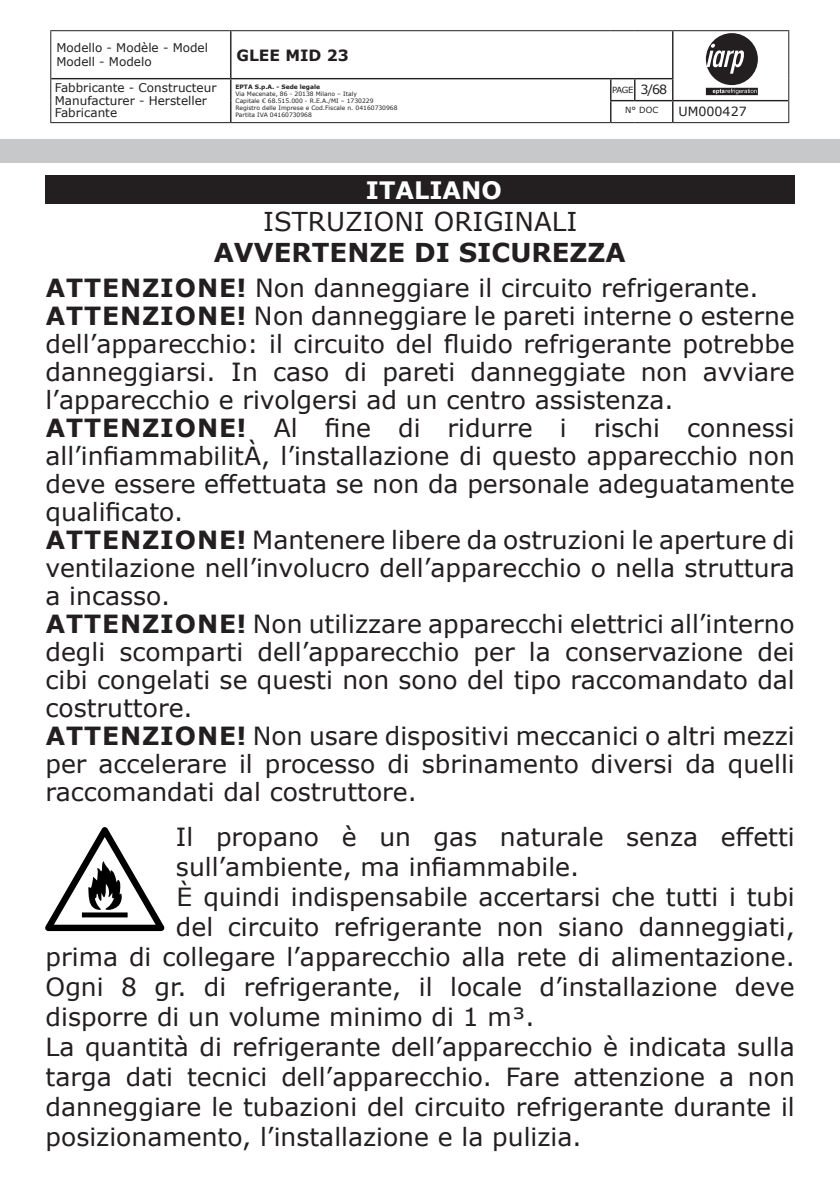
<style>
.page{position:relative;width:840px;height:1191px;background:#fff}
.page>*{position:absolute;margin:0;border:0;box-sizing:border-box;transform-origin:0 0}
.t1{font:700 26px "Verdana";color:#231f20}
.t2{font:26px "Verdana";color:#231f20}
.t3{font:25px/28px "Verdana";color:#231f20;text-align:justify}
.t4{font:700 24px "Verdana";color:#fff}
.t5{font:700 15.6px "Verdana";color:#231f20}
.t6{font:12.6px "Verdana";color:#231f20}
.t7{font:12px/12.6px "Verdana";color:#231f20}
.t8{font:8.4px "Verdana";letter-spacing:-.05em;color:#231f20}
.t9{font:6px/7.2px "Verdana";color:#231f20}
.t10{font:700 6px "Verdana";color:#231f20}
.s1{font-size:12.6px}
.s2{font-weight:700}
</style>
<div class="page">
<div style="left:0;top:139px;width:839px;height:24px;background:#c7c8ca"></div>
<hr style="left:230px;top:31px;width:1px;height:47px;background:#231f20">
<hr style="left:671px;top:31px;width:2px;height:47px;background:#231f20">
<hr style="left:51px;top:78px;width:180px;height:1px;background:#231f20">
<hr style="left:231px;top:78px;width:379px;height:1px;background:#231f20">
<svg style="left:610px;top:78px;width:24px;height:1px"></svg>
<hr style="left:609px;top:79px;width:2px;height:21px;background:#231f20">
<hr style="left:634px;top:78px;width:39px;height:1px;background:#231f20">
<hr style="left:633px;top:79px;width:2px;height:21px;background:#231f20">
<hr style="left:671px;top:79px;width:2px;height:21px;background:#231f20">
<svg style="left:230px;top:79px;width:1px;height:43px"></svg>
<svg style="left:610px;top:100px;width:24px;height:1px"></svg>
<hr style="left:609px;top:101px;width:2px;height:21px;background:#231f20">
<hr style="left:634px;top:100px;width:38px;height:1px;background:#231f20">
<hr style="left:672px;top:100px;width:115px;height:1px;background:#231f20">
<hr style="left:671px;top:101px;width:2px;height:21px;background:#231f20">
<hr style="left:50px;top:30px;width:181px;height:1px;background:#231f20">
<hr style="left:50px;top:31px;width:1px;height:48px;background:#231f20">
<hr style="left:231px;top:30px;width:379px;height:1px;background:#231f20">
<svg style="left:610px;top:30px;width:24px;height:1px"></svg>
<hr style="left:634px;top:30px;width:38px;height:1px;background:#231f20">
<hr style="left:672px;top:30px;width:116px;height:1px;background:#231f20">
<hr style="left:787px;top:31px;width:1px;height:48px;background:#231f20">
<svg style="left:50px;top:79px;width:1px;height:43px"></svg>
<hr style="left:50px;top:122px;width:181px;height:1px;background:#231f20">
<hr style="left:231px;top:122px;width:379px;height:1px;background:#231f20">
<svg style="left:610px;top:122px;width:24px;height:1px"></svg>
<hr style="left:634px;top:122px;width:38px;height:1px;background:#231f20">
<hr style="left:672px;top:122px;width:116px;height:1px;background:#231f20">
<svg style="left:705px;top:33px;width:52px;height:62px"></svg>
<div style="left:45px;top:176px;width:748px;height:28px;background:#231f20"></div>
<svg style="left:45px;top:827px;width:119px;height:104px"></svg>
<p class="t7" style="left:56px;top:40px;width:153px;line-height:14.4px">Modello - Modèle - Model<br>Modell - Modelo</p>
<p class="t5" style="left:236px;top:44px;width:114px">GLEE MID 23</p>
<p class="t7" style="left:55px;top:81px;width:163px">Fabbricante - Constructeur<br>Manufacturer - Hersteller<br>Fabricante</p>
<p class="t10" style="left:235px;top:82px;width:86px">EPTA S.p.A. - Sede legale</p>
<p class="t9" style="left:235px;top:90px;width:163px">Via Mecenate, 86 - 20138 Milano – Italy<br>Capitale € 68.515.000 - R.E.A./MI – 1730229<br>Registro delle Imprese e Cod.Fiscale n. 04160730968<br>Partita IVA 04160730968</p>
<p class="t4" style="left:366px;top:173px;width:137px">ITALIANO</p>
<p class="t2" style="left:263px;top:204px;width:315px">ISTRUZIONI ORIGINALI</p>
<p class="t8" style="left:611px;top:84px;width:56px">PAGE <span class="s1">3/68</span></p>
<p class="t8" style="left:625px;top:104px;width:34px">N° DOC</p>
<p class="t6" style="left:678px;top:103px;width:70px">UM000427</p>
<p class="t1" style="left:213px;top:234px;width:413px">AVVERTENZE DI SICUREZZA</p>
<p class="t3" style="left:46px;top:274px;width:713px"><span class="s2">ATTENZIONE!</span> Non danneggiare il circuito refrigerante.</p>
<p class="t3" style="left:45px;top:302px;width:750px"><span class="s2">ATTENZIONE!</span> Non danneggiare le pareti interne o esterne dell’apparecchio: il circuito del fluido refrigerante potrebbe danneggiarsi. In caso di pareti danneggiate non avviare l’apparecchio e rivolgersi ad un centro assistenza.</p>
<p class="t3" style="left:45px;top:414px;width:750px"><span class="s2">ATTENZIONE!</span> Al fine di ridurre i rischi connessi all’infiammabilitÀ, l’installazione di questo apparecchio non deve essere effettuata se non da personale adeguatamente qualificato.</p>
<p class="t3" style="left:45px;top:526px;width:750px"><span class="s2">ATTENZIONE!</span> Mantenere libere da ostruzioni le aperture di ventilazione nell’involucro dell’apparecchio o nella struttura a incasso.</p>
<p class="t3" style="left:45px;top:610px;width:750px"><span class="s2">ATTENZIONE!</span> Non utilizzare apparecchi elettrici all’interno degli scomparti dell’apparecchio per la conservazione dei cibi congelati se questi non sono del tipo raccomandato dal costruttore.</p>
<p class="t3" style="left:45px;top:722px;width:750px"><span class="s2">ATTENZIONE!</span> Non usare dispositivi meccanici o altri mezzi per accelerare il processo di sbrinamento diversi da quelli raccomandati dal costruttore.</p>
<p class="t3" style="left:176px;top:822px;width:620px;line-height:30px">Il propano è un gas naturale senza effetti sull’ambiente, ma infiammabile.</p>
<p class="t3" style="left:176px;top:883px;width:619px">È quindi indispensabile accertarsi che tutti i tubi</p>
<p class="t3" style="left:176px;top:913px;width:620px">del circuito refrigerante non siano danneggiati,</p>
<p class="t3" style="left:46px;top:943px;width:750px">prima di collegare l’apparecchio alla rete di alimentazione.</p>
<p class="t3" style="left:46px;top:973px;width:750px">Ogni 8 gr. di refrigerante, il locale d’installazione deve</p>
<p class="t3" style="left:46px;top:1003px;width:490px">disporre di un volume minimo di 1 m³.</p>
<p class="t3" style="left:46px;top:1032px;width:750px;line-height:30px">La quantità di refrigerante dell’apparecchio è indicata sulla targa dati tecnici dell’apparecchio. Fare attenzione a non danneggiare le tubazioni del circuito refrigerante durante il posizionamento, l’installazione e la pulizia.</p>
</div>
